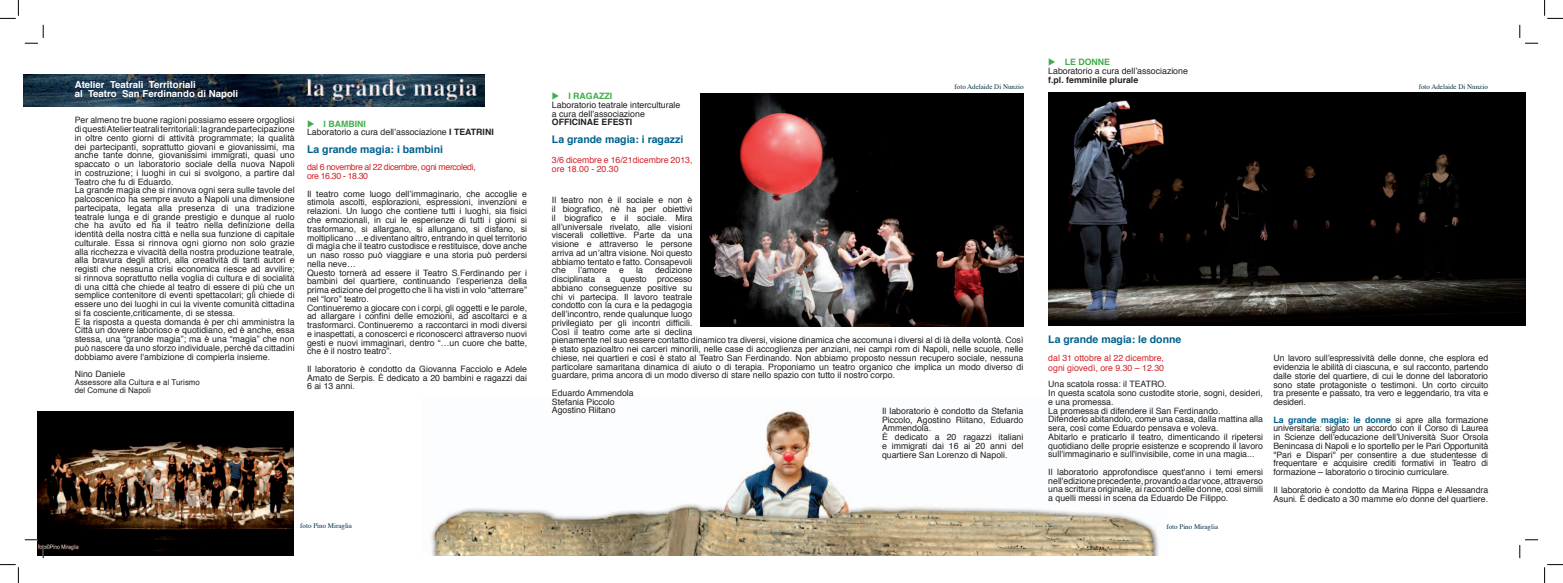
<style>
.page{position:relative;width:1563px;height:583px;background:#fff}
.page>*{position:absolute;margin:0;border:0;box-sizing:border-box;transform-origin:0 0}
.Titolo{font:700 10.5px "Helvetica";color:#01628f}
.Sottotitolo{font:700 10.5px "Helvetica";color:#01628f}
.Predefinito{font:700 9.62px "Helvetica";color:#fff}
.Predefinito-2{font:8.75px/8.8px "Helvetica";color:#231f20;text-align:justify}
.Titolo-2{font:8.75px/8.8px "Helvetica";color:#231f20;text-align:justify}
.Sottotitolo-2{font:8.75px/8.8px "Helvetica";color:#d1232a}
.Predefinito-3{font:8.75px "Helvetica";letter-spacing:-.04em;color:#d1232a}
.Predefinito-4{font:700 8.75px "Helvetica";color:#231f20}
.Titolo-3{font:700 8.75px "Helvetica";color:#40ae49}
.Titolo-4{font:700 8.75px "Helvetica";color:#40ae49}
.Predefinito-5{font:700 8.75px "Helvetica";color:#40ae49}
.Predefinito-6{font:7.88px "Helvetica";letter-spacing:.005em;color:#231f20}
.t1{font:7px "Times";color:#003040}
.s1{font-weight:700}
.s2{font-weight:700;color:#01628f}
</style>
<div class="page">
<img style="left:23px;top:75px;width:461px;height:31px">
<img style="left:1048px;top:92px;width:476px;height:233px">
<img style="left:430px;top:411px;width:729px;height:144px">
<img style="left:37px;top:411px;width:257px;height:144px">
<img style="left:700px;top:93px;width:323px;height:234px">
<svg style="left:25px;top:25px;width:19px;height:19px"></svg>
<svg style="left:25px;top:539px;width:19px;height:19px"></svg>
<svg style="left:1519px;top:25px;width:18px;height:19px"></svg>
<svg style="left:1519px;top:539px;width:18px;height:19px"></svg>
<svg style="left:0;top:0;width:19px;height:19px"></svg>
<svg style="left:0;top:564px;width:19px;height:18px"></svg>
<svg style="left:1544px;top:0;width:18px;height:19px"></svg>
<svg style="left:1544px;top:564px;width:18px;height:18px"></svg>
<p class="Predefinito" style="left:75px;top:76px;width:123px">Atelier Teatrali Territoriali</p>
<p class="Predefinito" style="left:75px;top:85px;width:165px">al Teatro San Ferdinando di Napoli</p>
<p class="Predefinito-2" style="left:75px;top:115px;width:221px">Per almeno tre buone ragioni possiamo essere orgogliosi di questi Atelier teatrali territoriali: la grande partecipazione in oltre cento giorni di attività programmate; la qualità dei partecipanti, soprattutto giovani e giovanissimi, ma anche tante donne, giovanissimi immigrati, quasi uno spaccato o un laboratorio sociale della nuova Napoli in costruzione; i luoghi in cui si svolgono, a partire dal Teatro che fu di Eduardo.</p>
<p class="Predefinito-2" style="left:75px;top:185px;width:221px">La grande magia che si rinnova ogni sera sulle tavole del palcoscenico ha sempre avuto a Napoli una dimensione partecipata, legata alla presenza di una tradizione teatrale lunga e di grande prestigio e dunque al ruolo che ha avuto ed ha il teatro nella definizione della identità della nostra città e nella sua funzione di capitale culturale. Essa si rinnova ogni giorno non solo grazie alla ricchezza e vivacità della nostra produzione teatrale, alla bravura degli attori, alla creatività di tanti autori e registi che nessuna crisi economica riesce ad avvilire; si rinnova soprattutto nella voglia di cultura e di socialità di una città che chiede al teatro di essere di più che un semplice contenitore di eventi spettacolari; gli chiede di essere uno dei luoghi in cui la vivente comunità cittadina si fa cosciente,criticamente, di se stessa.</p>
<p class="Predefinito-2" style="left:75px;top:317px;width:221px">E la risposta a questa domanda è per chi amministra la Città un dovere laborioso e quotidiano, ed è anche, essa stessa, una “grande magia”; ma è una “magia” che non può nascere da uno sforzo individuale, perché da cittadini dobbiamo avere l'ambizione di compierla insieme.</p>
<p class="Predefinito-2" style="left:75px;top:369px;width:52px">Nino Daniele</p>
<p class="Predefinito-6" style="left:75px;top:375px;width:127px">Assessore alla Cultura e al Turismo</p>
<p class="Predefinito-6" style="left:75px;top:383px;width:78px">del Comune di Napoli</p>
<p class="Titolo-4" style="left:307px;top:116px;width:60px">◆ I BAMBINI</p>
<p class="Predefinito-2" style="left:307px;top:128px;width:188px">Laboratorio a cura dell’associazione <span class="s1">I TEATRINI</span></p>
<p class="Titolo" style="left:307px;top:140px;width:137px">La grande magia: i bambini</p>
<p class="Predefinito-3" style="left:307px;top:160px;width:170px">dal 6 novembre al 22 dicembre, ogni mercoledi,</p>
<p class="Predefinito-3" style="left:307px;top:168px;width:63px">ore 16.30 - 18.30</p>
<p class="Predefinito-2" style="left:307px;top:189px;width:221px">Il teatro come luogo dell’immaginario, che accoglie e stimola ascolti, esplorazioni, espressioni, invenzioni e relazioni. Un luogo che contiene tutti i luoghi, sia fisici che emozionali, in cui le esperienze di tutti i giorni si trasformano, si allargano, si allungano, si disfano, si moltiplicano …e diventano altro, entrando in quel territorio di magìa che il teatro custodisce e restituisce, dove anche un naso rosso può viaggiare e una storia può perdersi nella neve…</p>
<p class="Predefinito-2" style="left:307px;top:268px;width:221px">Questo tornerà ad essere il Teatro S.Ferdinando per i bambini del quartiere, continuando l’esperienza della prima edizione del progetto che li ha visti in volo “atterrare” nel “loro” teatro.</p>
<p class="Predefinito-2" style="left:307px;top:303px;width:221px">Continueremo a giocare con i corpi, gli oggetti e le parole, ad allargare i confini delle emozioni, ad ascoltarci e a trasformarci. Continueremo a raccontarci in modi diversi e inaspettati, a conoscerci e riconoscerci attraverso nuovi gesti e nuovi immaginari, dentro “…un cuore che batte, che è il nostro teatro”.</p>
<p class="Predefinito-2" style="left:307px;top:364px;width:221px">Il laboratorio è condotto da Giovanna Facciolo e Adele Amato de Serpis. È dedicato a 20 bambini e ragazzi dai 6 ai 13 anni.</p>
<p class="Predefinito-5" style="left:1048px;top:54px;width:63px">◆ LE DONNE</p>
<p class="Predefinito-2" style="left:1048px;top:66px;width:141px">Laboratorio a cura dell’associazione</p>
<p class="Predefinito-4" style="left:1048px;top:72px;width:91px">f.pl. femminile plurale</p>
<p class="t1" style="left:954px;top:80px;width:71px">foto Adelaide Di Nunzio</p>
<p class="t1" style="left:1418px;top:80px;width:71px">foto Adelaide Di Nunzio</p>
<p class="Titolo-3" style="left:552px;top:88px;width:62px">◆ I RAGAZZI</p>
<p class="Predefinito-2" style="left:552px;top:100px;width:130px">Laboratorio teatrale interculturale</p>
<p class="Predefinito-2" style="left:552px;top:109px;width:94px">a cura dell’associazione</p>
<p class="Predefinito-4" style="left:552px;top:114px;width:82px">OFFICINAE EFESTI</p>
<p class="Titolo" style="left:552px;top:129px;width:133px">La grande magia: i ragazzi</p>
<p class="Sottotitolo-2" style="left:552px;top:155px;width:142px">3/6 dicembre e 16/21dicembre 2013, ore 18.00 - 20.30</p>
<p class="Predefinito-2" style="left:552px;top:195px;width:142px">Il teatro non è il sociale e non è il biografico, nè ha per obiettivi il biografico e il sociale. Mira all’universale rivelato, alle visioni viscerali collettive. Parte da una visione e attraverso le persone arriva ad un’altra visione. Noi questo abbiamo tentato e fatto. Consapevoli che</p>
<p class="Predefinito-2" style="left:552px;top:265px;width:473px;text-align:left;text-indent:103px">dedizione<br>disciplinata a questo processo<br>abbiano conseguenze positive su<br>chi vi partecipa. Il lavoro teatrale<br>condotto con la cura e la pedagogia<br>dell’incontro, rende qualunque luogo<br>privilegiato per gli incontri difficili.<br>Così il teatro come arte si declina<br>pienamente nel suo essere contatto dinamico tra diversi, visione dinamica che accomuna i diversi al di là della volontà. Così è stato spazioaltro nei carceri minorili, nelle case di accoglienza per anziani, nei campi rom di Napoli, nelle scuole, nelle chiese, nei quartieri e così è stato al Teatro San Ferdinando. Non abbiamo proposto nessun recupero sociale, nessuna particolare samaritana dinamica di aiuto o di terapia. Proponiamo un teatro organico che implica un modo diverso di guardare, prima ancora di un modo diverso di stare nello spazio con tutto il nostro corpo.</p>
<p class="Predefinito-2" style="left:552px;top:388px;width:83px">Eduardo Ammendola</p>
<p class="Predefinito-2" style="left:552px;top:397px;width:64px">Stefania Piccolo</p>
<p class="Predefinito-2" style="left:552px;top:405px;width:65px">Agostino Riitano</p>
<p class="Predefinito-2" style="left:578px;top:265px;width:30px">l’amore</p>
<p class="Predefinito-2" style="left:619px;top:265px;width:6px">e</p>
<p class="Predefinito-2" style="left:636px;top:265px;width:8px">la</p>
<p class="Predefinito-2" style="left:882px;top:406px;width:143px">Il laboratorio è condotto da Stefania Piccolo, Agostino Riitano, Eduardo Ammendola.</p>
<p class="Predefinito-2" style="left:882px;top:432px;width:143px">È dedicato a 20 ragazzi italiani e immigrati dai 16 ai 20 anni del quartiere San Lorenzo di Napoli.</p>
<p class="Sottotitolo" style="left:1048px;top:330px;width:135px">La grande magia: le donne</p>
<p class="Sottotitolo-2" style="left:1048px;top:353px;width:117px">dal 31 ottobre al 22 dicembre,</p>
<p class="Sottotitolo-2" style="left:1048px;top:363px;width:117px">ogni giovedì, ore 9.30 – 12.30</p>
<p class="Titolo-2" style="left:1048px;top:379px;width:120px">Una scatola rossa: il TEATRO.</p>
<p class="Titolo-2" style="left:1048px;top:388px;width:216px">In questa scatola sono custodite storie, sogni, desideri, e una promessa.</p>
<p class="Titolo-2" style="left:1048px;top:405px;width:174px">La promessa di difendere il San Ferdinando.</p>
<p class="Titolo-2" style="left:1048px;top:414px;width:216px">Difenderlo abitandolo, come una casa, dalla mattina alla sera, così come Eduardo pensava e voleva.</p>
<p class="Titolo-2" style="left:1048px;top:432px;width:216px">Abitarlo e praticarlo il teatro, dimenticando il ripetersi quotidiano delle proprie esistenze e scoprendo il lavoro sull'immaginario e sull'invisibile, come in una magia...</p>
<p class="Titolo-2" style="left:1048px;top:467px;width:216px">Il laboratorio approfondisce quest'anno i temi emersi nell'edizione precedente, provando a dar voce, attraverso una scrittura originale, ai racconti delle donne, così simili a quelli messi in scena da Eduardo De Filippo.</p>
<p class="Titolo-2" style="left:1273px;top:353px;width:216px">Un lavoro sull’espressività delle donne, che esplora ed evidenzia le abilità di ciascuna, e sul racconto, partendo dalle storie del quartiere, di cui le donne del laboratorio sono state protagoniste o testimoni. Un corto circuito tra presente e passato, tra vero e leggendario, tra vita e desideri.</p>
<p class="Predefinito-2" style="left:1273px;top:415px;width:216px"><span class="s2">La grande magia: le donne</span> si apre alla formazione universitaria: siglato un accordo con il Corso di Laurea in Scienze dell’educazione dell’Università Suor Orsola Benincasa di Napoli e lo sportello per le Pari Opportunità "Pari e Dispari" per consentire a due studentesse di frequentare e acquisire crediti formativi in Teatro di formazione – laboratorio o tirocinio curriculare.</p>
<p class="Predefinito-2" style="left:1273px;top:485px;width:216px">Il laboratorio è condotto da Marina Rippa e Alessandra<br>Asuni. È dedicato a 30 mamme e/o donne del quartiere.</p>
<p class="t1" style="left:300px;top:518px;width:53px">foto Pino Miraglia</p>
<p class="t1" style="left:1166px;top:520px;width:53px">foto Pino Miraglia</p>
</div>
